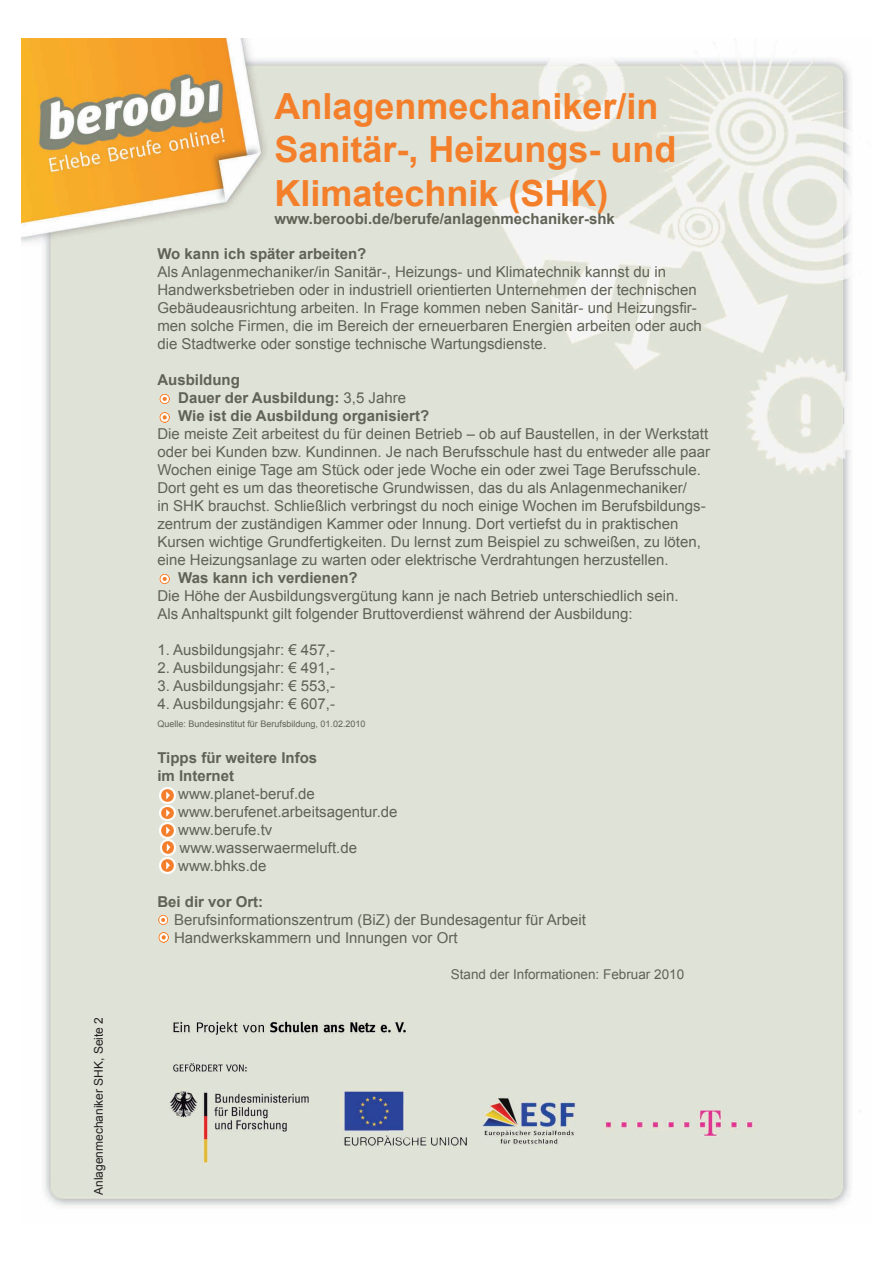
<style>
.page{position:relative;width:893px;height:1263px;background:#fff}
.page>*{position:absolute;margin:0;border:0;box-sizing:border-box;transform-origin:0 0}
.t1{font:700 36px/43.2px "Arial";color:#f47f2b}
.t2{font:15px/18px "Arial";color:#606255}
.t3{font:700 15px/18px "Arial";color:#606255}
.t4{font:13.5px "Arial";color:#606255}
.t5{font:12px "Arial";color:#231f20}
.t6{font:9px "Arial";color:#606255}
.s1{font-weight:400}
</style>
<div class="page">
<img style="left:21px;top:38px;width:839px;height:1168px">
<img style="left:160px;top:840px;width:16px;height:15px">
<img style="left:160px;top:787px;width:16px;height:16px">
<img style="left:160px;top:805px;width:16px;height:33px">
<img style="left:153px;top:390px;width:22px;height:37px">
<img style="left:153px;top:570px;width:22px;height:19px">
<img style="left:152px;top:911px;width:22px;height:36px">
<img style="left:160px;top:858px;width:16px;height:15px">
<p class="t5" style="left:91px;top:1195px;width:180px;rotate:-90deg">Anlagenmechaniker SHK, Seite 2</p>
<h1 class="t1" style="left:274px;top:86px;width:404px">Anlagenmechaniker/in<br>Sanitär-, Heizungs- und<br>Klimatechnik (SHK)</h1>
<p class="t3" style="left:274px;top:210px;width:342px">www.beroobi.de/berufe/anlagenmechaniker-shk</p>
<p class="t3" style="left:157px;top:245px;width:210px">Wo kann ich später arbeiten?</p>
<p class="t2" style="left:157px;top:262px;width:546px">Als Anlagenmechaniker/in Sanitär-, Heizungs- und Klimatechnik kannst du in Handwerksbetrieben oder in industriell orientierten Unternehmen der technischen Gebäudeausrichtung arbeiten. In Frage kommen neben Sanitär- und Heizungsfir&shy;men solche Firmen, die im Bereich der erneuerbaren Energien arbeiten oder auch die Stadtwerke oder sonstige technische Wartungsdienste.</p>
<p class="t3" style="left:178px;top:371px;width:252px;text-indent:-21px">Ausbildung<br>Dauer der Ausbildung: <span class="s1">3,5 Jahre<br></span>Wie ist die Ausbildung organisiert?</p>
<p class="t2" style="left:157px;top:424px;width:554px">Die meiste Zeit arbeitest du für deinen Betrieb – ob auf Baustellen, in der Werkstatt oder bei Kunden bzw. Kundinnen. Je nach Berufsschule hast du entweder alle paar Wochen einige Tage am Stück oder jede Woche ein oder zwei Tage Berufsschule.<br>Dort geht es um das theoretische Grundwissen, das du als Anlagenmechaniker/<br>in SHK brauchst. Schließlich verbringst du noch einige Wochen im Berufsbildungs&shy;zentrum der zuständigen Kammer oder Innung. Dort vertiefst du in praktischen Kursen wichtige Grundfertigkeiten. Du lernst zum Beispiel zu schweißen, zu löten, eine Heizungsanlage zu warten oder elektrische Verdrahtungen herzustellen.</p>
<p class="t3" style="left:178px;top:569px;width:181px">Was kann ich verdienen?</p>
<p class="t2" style="left:157px;top:586px;width:523px">Die Höhe der Ausbildungsvergütung kann je nach Betrieb unterschiedlich sein.<br>Als Anhaltspunkt gilt folgender Bruttoverdienst während der Ausbildung:</p>
<p class="t2" style="left:157px;top:640px;width:179px">1. Ausbildungsjahr: € 457,-</p>
<p class="t2" style="left:157px;top:658px;width:179px">2. Ausbildungsjahr: € 491,-</p>
<p class="t2" style="left:157px;top:676px;width:179px">3. Ausbildungsjahr: € 553,-</p>
<p class="t2" style="left:157px;top:694px;width:179px">4. Ausbildungsjahr: € 607,-</p>
<p class="t6" style="left:157px;top:717px;width:210px">Quelle: Bundesinstitut für Berufsbildung, 01.02.2010</p>
<p class="t3" style="left:157px;top:749px;width:161px">Tipps für weitere Infos im Internet</p>
<p class="t2" style="left:178px;top:784px;width:221px">www.planet-beruf.de www.berufenet.arbeitsagentur.de www.berufe.tv www.wasserwaermeluft.de www.bhks.de</p>
<p class="t3" style="left:157px;top:893px;width:107px">Bei dir vor Ort:</p>
<p class="t2" style="left:174px;top:910px;width:413px">Berufsinformationszentrum (BiZ) der Bundesagentur für Arbeit<br>Handwerkskammern und Innungen vor Ort</p>
<p class="t4" style="left:451px;top:965px;width:235px">Stand der Informationen: Februar 2010</p>
</div>
